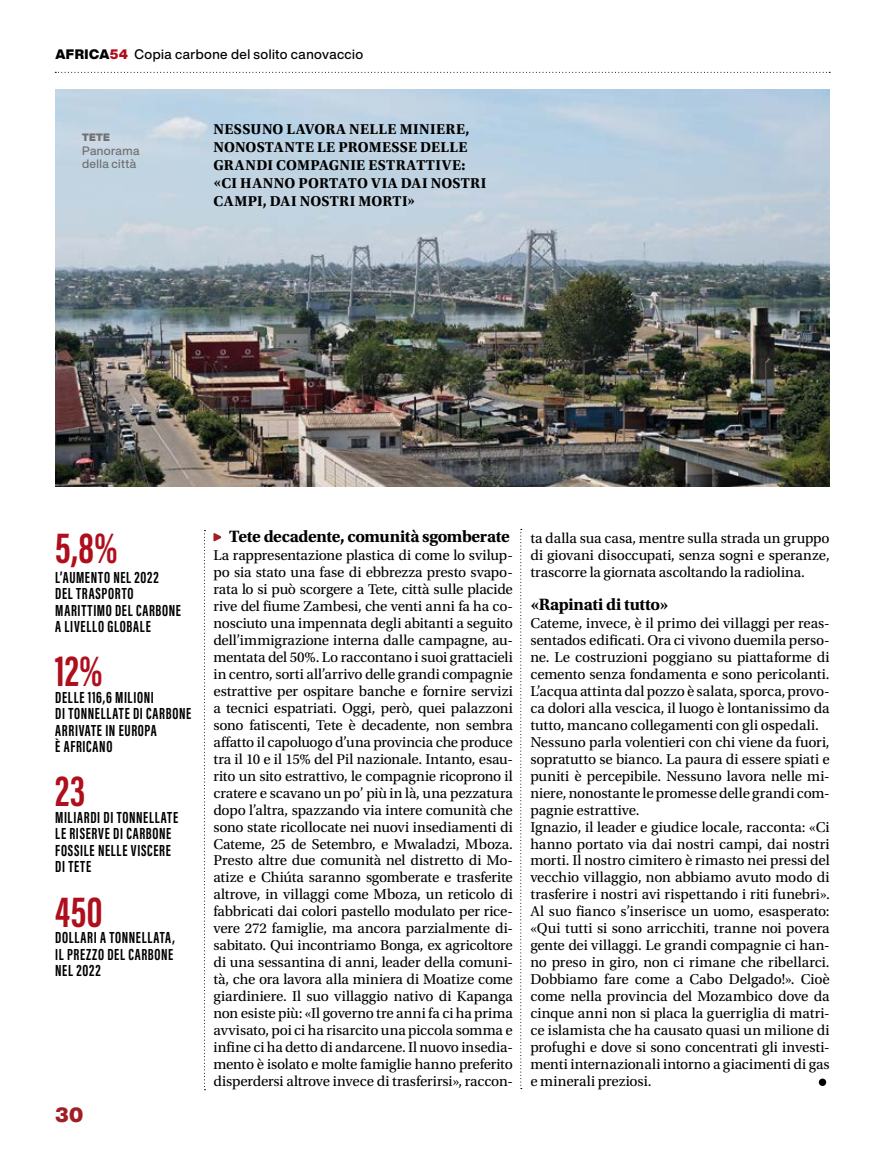
<style>
.page{position:relative;width:893px;height:1149px;background:#fff}
.page>*{position:absolute;margin:0;border:0;box-sizing:border-box;transform-origin:0 0}
.t1{font:700 45px "Acumin Pro Extra Cond";letter-spacing:.015em;color:#af0e1c;scale:.95 1}
.t2{font:900 20.25px "Helvetica Now Display";color:#9f1f25}
.t3{font:700 17.25px "Utopia Std";letter-spacing:-.025em;color:#000}
.t4{font:700 16.5px/16.5px "Acumin Pro Extra Cond";letter-spacing:.05em;color:#000;scale:.95 1}
.t5{font:15px/17px "Utopia Std";letter-spacing:-.005em;color:#000;text-align:justify}
.t6{font:700 15px/18px "Utopia Std";letter-spacing:.02em;color:#000}
.t7{font:500 13.5px "Helvetica Now Display";letter-spacing:.035em;color:#000}
.t8{font:900 13.5px "Helvetica Now Display";letter-spacing:.04em;color:#000}
.t9{font:500 12px/13.5px "Helvetica Now Display";letter-spacing:.025em;color:#706f6f}
.t10{font:900 10.5px "Helvetica Now Display";color:#706f6f}
.s1{color:#af0e1c}
</style>
<div class="page">
<svg style="left:55px;top:72px;width:775px;height:1px"></svg>
<svg style="left:204px;top:530px;width:1px;height:557px"></svg>
<img style="left:55px;top:89px;width:774px;height:397px">
<svg style="left:520px;top:528px;width:2px;height:558px"></svg>
<svg style="left:213px;top:533px;width:9px;height:8px"></svg>
<div style="left:819px;top:1078px;width:7px;height:7px;background:#000;border-radius:50%"></div>
<p class="t8" style="left:55px;top:45px;width:74px">AFRICA<span class="s1">54</span></p>
<p class="t7" style="left:134px;top:45px;width:230px">Copia carbone del solito canovaccio</p>
<p class="t10" style="left:82px;top:130px;width:29px">TETE</p>
<p class="t9" style="left:82px;top:143px;width:59px">Panorama della città</p>
<p class="t6" style="left:214px;top:120px;width:274px">NESSUNO LAVORA NELLE MINIERE,<br>NONOSTANTE LE PROMESSE DELLE<br>GRANDI COMPAGNIE ESTRATTIVE: «CI HANNO PORTATO VIA DAI NOSTRI<br>CAMPI, DAI NOSTRI MORTI»</p>
<h1 class="t1" style="left:55px;top:520px;width:67px">5,8%</h1>
<p class="t4" style="left:55px;top:568px;width:134px">L’AUMENTO NEL 2022<br>DEL TRASPORTO<br>MARITTIMO DEL CARBONE<br>A LIVELLO GLOBALE</p>
<h1 class="t1" style="left:55px;top:643px;width:51px">12%</h1>
<p class="t4" style="left:55px;top:688px;width:145px">DELLE 116,6 MILIONI<br>DI TONNELLATE DI CARBONE<br>ARRIVATE IN EUROPA<br>È AFRICANO</p>
<h1 class="t1" style="left:55px;top:763px;width:33px">23</h1>
<p class="t4" style="left:55px;top:808px;width:131px">MILIARDI DI TONNELLATE<br>LE RISERVE DI CARBONE<br>FOSSILE NELLE VISCERE<br>DI TETE</p>
<h1 class="t1" style="left:55px;top:883px;width:51px">450</h1>
<p class="t4" style="left:55px;top:928px;width:127px;text-align:justify">DOLLARI A TONNELLATA, IL PREZZO DEL CARBONE NEL 2022</p>
<h2 class="t2" style="left:55px;top:1100px;width:30px">30</h2>
<p class="t3" style="left:229px;top:526px;width:282px">Tete decadente, comunità sgomberate</p>
<p class="t5" style="left:213px;top:547px;width:301px">La rappresentazione plastica di come lo svilup&shy;po sia stato una fase di ebbrezza presto svapo&shy;rata lo si può scorgere a Tete, città sulle placide rive del fiume Zambesi, che venti anni fa ha co&shy;nosciuto una impennata degli abitanti a seguito dell’immigrazione interna dalle campagne, au&shy;mentata del 50%. Lo raccontano i suoi grattacieli in centro, sorti all’arrivo delle grandi compagnie estrattive per ospitare banche e fornire servizi a tecnici espatriati. Oggi, però, quei palazzoni sono fatiscenti, Tete è decadente, non sembra affatto il capoluogo d’una provincia che produce tra il 10 e il 15% del Pil nazionale. Intanto, esau&shy;rito un sito estrattivo, le compagnie ricoprono il cratere e scavano un po’ più in là, una pezzatura dopo l’altra, spazzando via intere comunità che sono state ricollocate nei nuovi insediamenti di Cateme, 25 de Setembro, e Mwaladzi, Mboza.<br>Presto altre due comunità nel distretto di Mo&shy;atize e Chiúta saranno sgomberate e trasferite altrove, in villaggi come Mboza, un reticolo di fabbricati dai colori pastello modulato per rice&shy;vere 272 famiglie, ma ancora parzialmente di&shy;sabitato. Qui incontriamo Bonga, ex agricoltore di una sessantina di anni, leader della comuni&shy;tà, che ora lavora alla miniera di Moatize come giardiniere. Il suo villaggio nativo di Kapanga non esiste più: «Il governo tre anni fa ci ha prima avvisato, poi ci ha risarcito una piccola somma e infine ci ha detto di andarcene. Il nuovo insedia&shy;mento è isolato e molte famiglie hanno preferito disperdersi altrove invece di trasferirsi», raccon-</p>
<p class="t5" style="left:530px;top:530px;width:301px">ta dalla sua casa, mentre sulla strada un gruppo di giovani disoccupati, senza sogni e speranze, trascorre la giornata ascoltando la radiolina.</p>
<p class="t3" style="left:530px;top:593px;width:140px">«Rapinati di tutto»</p>
<p class="t5" style="left:530px;top:614px;width:301px;text-align:left">Cateme, invece, è il primo dei villaggi per reas&shy;sentados edificati. Ora ci vivono duemila perso&shy;ne. Le costruzioni poggiano su piattaforme di cemento senza fondamenta e sono pericolanti.<br>L’acqua attinta dal pozzo è salata, sporca, provo&shy;ca dolori alla vescica, il luogo è lontanissimo da tutto, mancano collegamenti con gli ospedali.<br>Nessuno parla volentieri con chi viene da fuori, sopratutto se bianco. La paura di essere spiati e puniti è percepibile. Nessuno lavora nelle mi&shy;niere, nonostante le promesse delle grandi com&shy;pagnie estrattive.<br>Ignazio, il leader e giudice locale, racconta: «Ci hanno portato via dai nostri campi, dai nostri morti. Il nostro cimitero è rimasto nei pressi del vecchio villaggio, non abbiamo avuto modo di trasferire i nostri avi rispettando i riti funebri».<br>Al suo fianco s’inserisce un uomo, esasperato: «Qui tutti si sono arricchiti, tranne noi povera gente dei villaggi. Le grandi compagnie ci han&shy;no preso in giro, non ci rimane che ribellarci.<br>Dobbiamo fare come a Cabo Delgado!». Cioè come nella provincia del Mozambico dove da cinque anni non si placa la guerriglia di matri&shy;ce islamista che ha causato quasi un milione di profughi e dove si sono concentrati gli investi&shy;menti internazionali intorno a giacimenti di gas e minerali preziosi.</p>
</div>
